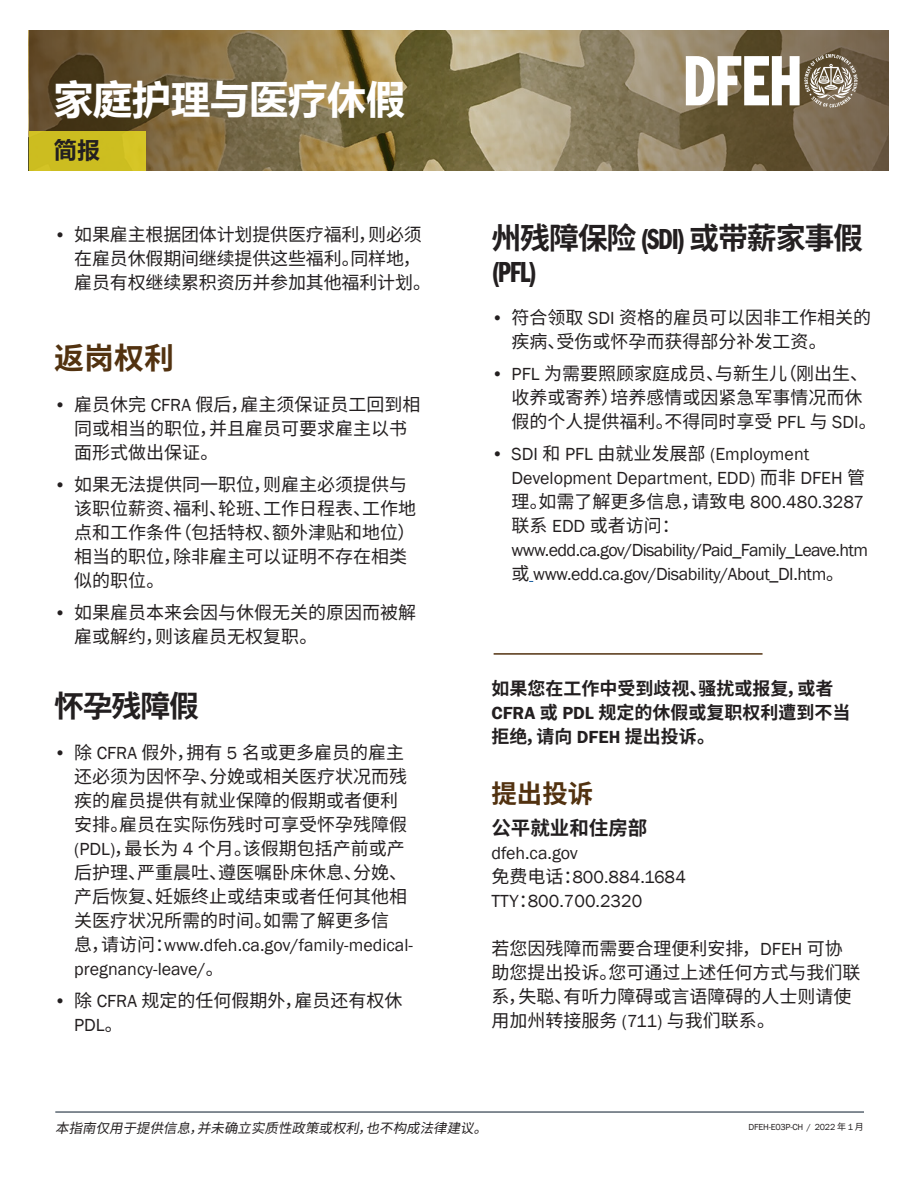
<style>
.page{position:relative;width:918px;height:1188px;background:#fff}
.page>*{position:absolute;margin:0;border:0;box-sizing:border-box;transform-origin:0 0}
.t1{font:700 39px "Microsoft Ya Hei";color:#fff}
.t2{font:700 30px/33px "Noto Sans SC";letter-spacing:-.04em;color:#231f20}
.t3{font:700 30px "Noto Sans SC";color:#523210}
.t4{font:700 25.5px "Noto Sans SC";color:#523210}
.t5{font:700 22.5px "Microsoft Ya Hei";color:#231f20}
.t6{font:700 19.5px "Noto Sans SC";color:#231f20}
.t7{font:18px/24px "Noto Sans SC";color:#231f20}
.t8{font:18px/24px "Franklin Gothic";letter-spacing:-.02em;color:#231f20}
.t9{font:700 18px/24px "Noto Sans SC";color:#231f20}
.t10{font:18px "Franklin Gothic";color:#231f20}
.t11{font:italic 13.5px "Noto Sans SC";color:#231f20}
.t12{font:9px "Franklin Gothic";letter-spacing:-.025em;color:#231f20}
.s1{font-family:"Franklin Gothic"}
.s2{font-family:"Franklin Gothic LT Pro Dm Cm";font-weight:400}
.s3{font-family:"Noto Sans SC"}
.s4{font-family:"Franklin Gothic";font-weight:600}
</style>
<div class="page">
<hr style="left:494px;top:653px;width:269px;height:2px;background:#523210">
<hr style="left:55px;top:1111px;width:809px;height:2px;background:#5a6571">
<svg style="left:470px;top:30px;width:419px;height:141px;background:#8b7d5f"></svg>
<svg style="left:29px;top:30px;width:441px;height:141px;background:#79673e"></svg>
<svg style="left:686px;top:54px;width:172px;height:54px"></svg>
<div style="left:29px;top:131px;width:117px;height:40px;background:#ccbd20"></div>
<p class="t1" style="left:54px;top:72px;width:352px">家庭护理与医疗休假</p>
<p class="t5" style="left:54px;top:134px;width:48px">简报</p>
<p class="t7" style="left:74px;top:223px;width:358px;text-indent:-20px"><span class="s1">•</span> 如果雇主根据团体计划提供医疗福利，则必须在雇员休假期间继续提供这些福利。同样地，雇员有权继续累积资历并参加其他福利计划。</p>
<p class="t3" style="left:54px;top:341px;width:121px">返岗权利</p>
<p class="t7" style="left:74px;top:392px;width:348px;text-indent:-20px"><span class="s1">•</span> 雇员休完 <span class="s1">CFRA</span> 假后，雇主须保证员工回到相同或相当的职位，并且雇员可要求雇主以书面形式做出保证。</p>
<p class="t7" style="left:74px;top:473px;width:344px;text-indent:-20px"><span class="s1">•</span> 如果无法提供同一职位，则雇主必须提供与该职位薪资、福利、轮班、工作日程表、工作地点和工作条件（包括特权、额外津贴和地位）相当的职位，除非雇主可以证明不存在相类似的职位。</p>
<p class="t7" style="left:74px;top:601px;width:343px;text-indent:-20px"><span class="s1">•</span> 如果雇员本来会因与休假无关的原因而被解雇或解约，则该雇员无权复职。</p>
<p class="t2" style="left:54px;top:690px;width:147px">怀孕残障假</p>
<p class="t7" style="left:74px;top:741px;width:340px;text-indent:-20px"><span class="s1">•</span> 除 <span class="s1">CFRA</span> 假外，拥有 <span class="s1">5</span> 名或更多雇员的雇主还必须为因怀孕、分娩或相关医疗状况而残疾的雇员提供有就业保障的假期或者便利安排。雇员在实际伤残时可享受怀孕残障假<span class="s1">(PDL)</span>，最长为 <span class="s1">4</span> 个月。该假期包括产前或产后护理、严重晨吐、遵医嘱卧床休息、分娩、产后恢复、妊娠终止或结束或者任何其他相关医疗状况所需的时间。如需了解更多信<br>息，请访问：<span class="s1">www.dfeh.ca.gov/family-medical&shy;pregnancy-leave/</span>。</p>
<p class="t7" style="left:74px;top:989px;width:330px;text-indent:-20px"><span class="s1">•</span> 除 <span class="s1">CFRA</span> 规定的任何假期外，雇员还有权休<br><span class="s1">PDL</span>。</p>
<p class="t2" style="left:491px;top:222px;width:373px">州残障保险 <span class="s2">(SDI)</span> 或带薪家事假<span class="s2">(PFL)</span></p>
<p class="t7" style="left:512px;top:306px;width:361px;text-indent:-20px"><span class="s1">•</span> 符合领取 <span class="s1">SDI</span> 资格的雇员可以因非工作相关的疾病、受伤或怀孕而获得部分补发工资。</p>
<p class="t7" style="left:512px;top:362px;width:367px;text-indent:-20px"><span class="s1">• PFL</span> 为需要照顾家庭成员、与新生儿（刚出生、收养或寄养）培养感情或因紧急军事情况而休假的个人提供福利。不得同时享受 <span class="s1">PFL</span> 与 <span class="s1">SDI</span>。</p>
<p class="t8" style="left:512px;top:443px;width:358px;text-indent:-20px">• SDI <span class="s3">和</span> PFL <span class="s3">由就业发展部</span> (Employment Development Department, EDD) <span class="s3">而非</span> DFEH <span class="s3">管理。如需了解更多信息，请致电</span> 800.480.3287<span class="s3">联系</span> EDD <span class="s3">或者访问：</span>www.edd.ca.gov/Disability/Paid_Family_Leave.htm<span class="s3">或</span> www.edd.ca.gov/Disability/About_DI.htm<span class="s3">。</span></p>
<p class="t9" style="left:491px;top:677px;width:361px">如果您在工作中受到歧视、骚扰或报复，或者<br><span class="s4">CFRA</span> 或 <span class="s4">PDL</span> 规定的休假或复职权利遭到不当拒绝，请向 <span class="s4">DFEH</span> 提出投诉。</p>
<p class="t4" style="left:491px;top:779px;width:103px">提出投诉</p>
<p class="t6" style="left:491px;top:816px;width:157px">公平就业和住房部</p>
<p class="t10" style="left:491px;top:841px;width:88px">dfeh.ca.gov</p>
<p class="t10" style="left:491px;top:865px;width:196px"><span class="s3">免费电话：</span>800.884.1684</p>
<p class="t10" style="left:491px;top:889px;width:152px">TTY<span class="s3">：</span>800.700.2320</p>
<p class="t7" style="left:491px;top:936px;width:370px">若您因残障而需要合理便利安排，<span class="s1">DFEH</span> 可协助您提出投诉。您可通过上述任何方式与我们联系，失聪、有听力障碍或言语障碍的人士则请使用加州转接服务 <span class="s1">(711)</span> 与我们联系。</p>
<p class="t11" style="left:55px;top:1121px;width:440px">本指南仅用于提供信息，并未确立实质性政策或权利，也不构成法律建议。</p>
<p class="t12" style="left:749px;top:1121px;width:117px">DFEH-E03P-CH / 2022 <span class="s3">年</span> 1 <span class="s3">月</span></p>
</div>
